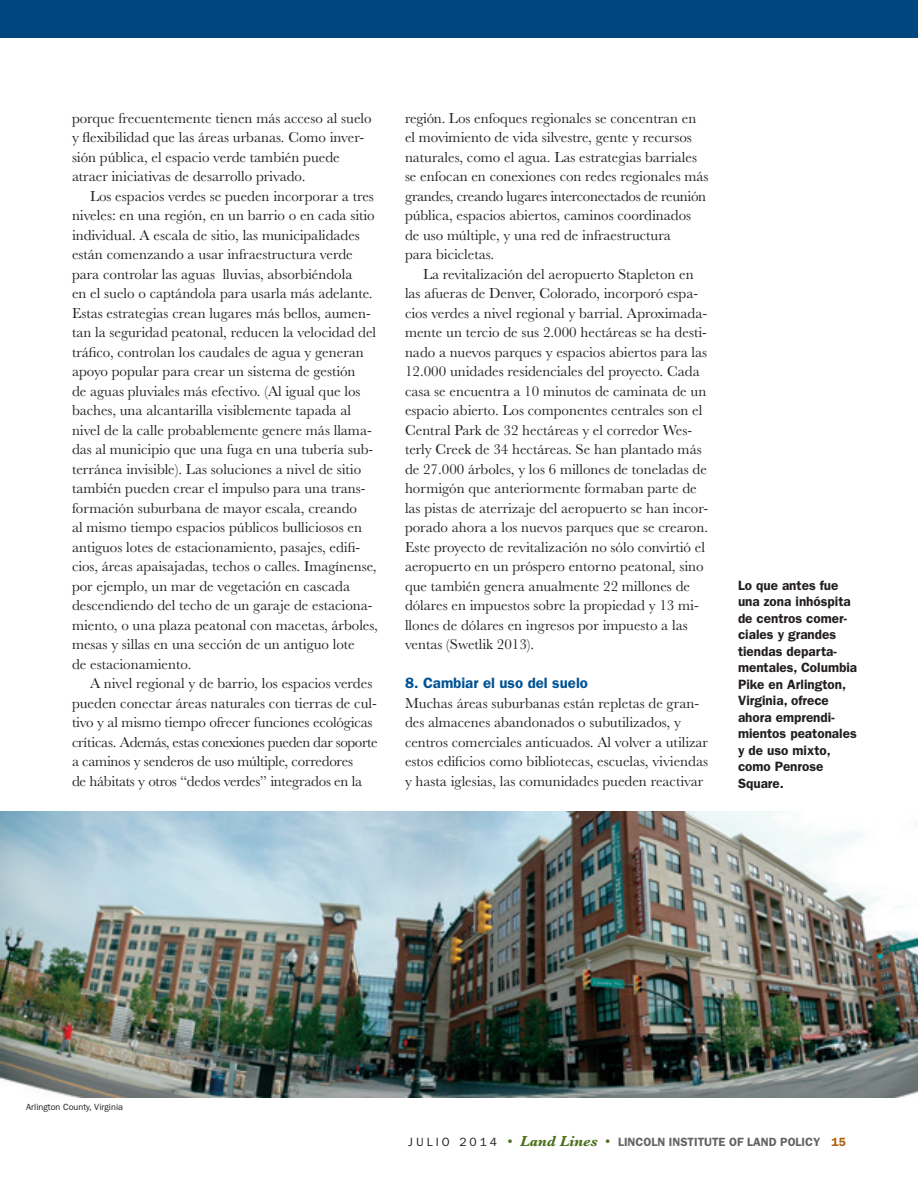
<style>
.page{position:relative;width:918px;height:1188px;background:#fff}
.page>*{position:absolute;margin:0;border:0;box-sizing:border-box;transform-origin:0 0}
._00_text{font:15px/19.5px "Baskerville MT Std";color:#231f20}
._04_subhead_A{font:600 15px "ITC Franklin Gothic Std";color:#005294}
._07_caption{font:600 13.5px/16.5px "ITC Franklin Gothic Std";color:#231f20}
.t1{font:600 12px "ITC Franklin Gothic Std";color:#636366}
._70_credit{font:9px "ITC Franklin Gothic Std";color:#231f20}
.s1{font-weight:400;color:#231f20}
.s2{font-family:"Baskerville MT Std";font-weight:400;font-size:15px;color:#4b711c}
.s3{font-family:"Baskerville MT Std";font-weight:700;font-style:italic;font-size:15px;color:#4b711c}
.s4{color:#b05f0f}
</style>
<div class="page">
<div style="left:0;top:0;width:918px;height:38px;background:#00467e"></div>
<img style="left:0;top:812px;width:918px;height:286px">
<p class="_00_text" style="left:72px;top:108px;width:301px">porque frecuentemente tienen más acceso al suelo y flexibilidad que las áreas urbanas. Como inver&shy;sión pública, el espacio verde también puede atraer iniciativas de desarrollo privado.</p>
<p class="_00_text" style="left:72px;top:186px;width:307px;text-indent:18px">Los espacios verdes se pueden incorporar a tres niveles: en una región, en un barrio o en cada sitio individual. A escala de sitio, las municipalidades están comenzando a usar infraestructura verde para controlar las aguas lluvias, absorbiéndola<br>en el suelo o captándola para usarla más adelante.<br>Estas estrategias crean lugares más bellos, aumen&shy;tan la seguridad peatonal, reducen la velocidad del tráfico, controlan los caudales de agua y generan apoyo popular para crear un sistema de gestión<br>de aguas pluviales más efectivo. (Al igual que los baches, una alcantarilla visiblemente tapada al nivel de la calle probablemente genere más llama&shy;das al municipio que una fuga en una tubería sub&shy;terránea invisible). Las soluciones a nivel de sitio también pueden crear el impulso para una trans&shy;formación suburbana de mayor escala, creando<br>al mismo tiempo espacios públicos bulliciosos en antiguos lotes de estacionamiento, pasajes, edifi&shy;cios, áreas apaisajadas, techos o calles. Imagínense, por ejemplo, un mar de vegetación en cascada descendiendo del techo de un garaje de estaciona&shy;miento, o una plaza peatonal con macetas, árboles, mesas y sillas en una sección de un antiguo lote<br>de estacionamiento.</p>
<p class="_00_text" style="left:72px;top:674px;width:307px;text-indent:18px">A nivel regional y de barrio, los espacios verdes pueden conectar áreas naturales con tierras de cul&shy;tivo y al mismo tiempo ofrecer funciones ecológicas críticas. Además, estas conexiones pueden dar soporte a caminos y senderos de uso múltiple, corredores<br>de hábitats y otros “dedos verdes” integrados en la</p>
<p class="_00_text" style="left:405px;top:108px;width:305px">región. Los enfoques regionales se concentran en el movimiento de vida silvestre, gente y recursos naturales, como el agua. Las estrategias barriales se enfocan en conexiones con redes regionales más grandes, creando lugares interconectados de reunión pública, espacios abiertos, caminos coordinados de uso múltiple, y una red de infraestructura<br>para bicicletas.</p>
<p class="_00_text" style="left:405px;top:264px;width:305px;text-indent:18px">La revitalización del aeropuerto Stapleton en las afueras de Denver, Colorado, incorporó espa&shy;cios verdes a nivel regional y barrial. Aproximada&shy;mente un tercio de sus 2.000 hectáreas se ha desti&shy;nado a nuevos parques y espacios abiertos para las 12.000 unidades residenciales del proyecto. Cada casa se encuentra a 10 minutos de caminata de un espacio abierto. Los componentes centrales son el Central Park de 32 hectáreas y el corredor Wes&shy;terly Creek de 34 hectáreas. Se han plantado más de 27.000 árboles, y los 6 millones de toneladas de hormigón que anteriormente formaban parte de las pistas de aterrizaje del aeropuerto se han incor&shy;porado ahora a los nuevos parques que se crearon.<br>Este proyecto de revitalización no sólo convirtió el aeropuerto en un próspero entorno peatonal, sino que también genera anualmente 22 millones de dólares en impuestos sobre la propiedad y 13 mi&shy;llones de dólares en ingresos por impuesto a las ventas (Swetlik 2013).</p>
<p class="_04_subhead_A" style="left:405px;top:674px;width:184px">8. Cambiar el uso del suelo</p>
<p class="_00_text" style="left:405px;top:693px;width:305px">Muchas áreas suburbanas están repletas de gran&shy;des almacenes abandonados o subutilizados, y centros comerciales anticuados. Al volver a utilizar estos edificios como bibliotecas, escuelas, viviendas y hasta iglesias, las comunidades pueden reactivar</p>
<p class="_07_caption" style="left:738px;top:577px;width:121px">Lo que antes fue una zona inhóspita de centros comer&shy;ciales y grandes tiendas departa&shy;mentales, Columbia<br>Pike en Arlington,<br>Virginia, ofrece ahora emprendi&shy;mientos peatonales y de uso mixto, como Penrose<br>Square.</p>
<p class="_70_credit" style="left:26px;top:1102px;width:98px">Arlington County, Virginia</p>
<p class="t1" style="left:408px;top:1135px;width:439px"><span class="s1">J U L I O 2 0 1 4</span> <span class="s2">•</span> <span class="s3">Land Lines</span> <span class="s2">•</span> LINCOLN INSTITUTE OF LAND POLICY <span class="s4">15</span></p>
</div>
